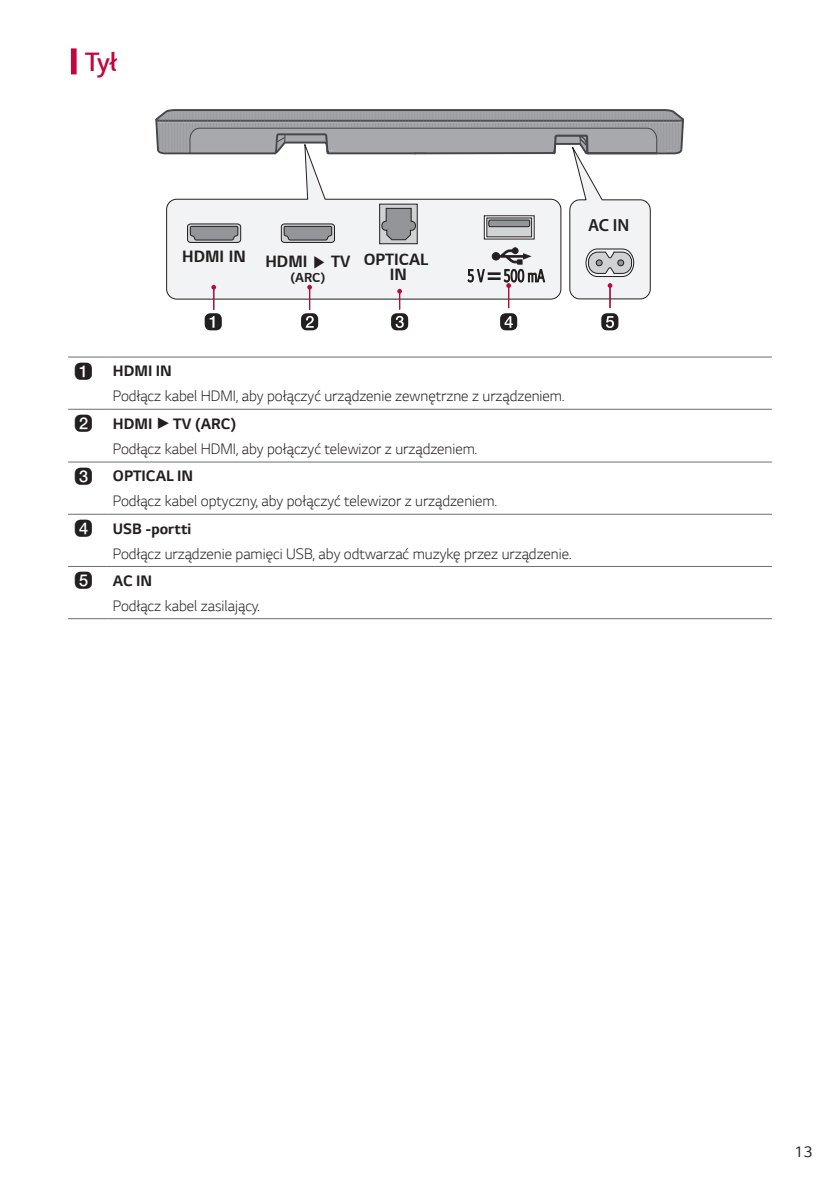
<style>
.page{position:relative;width:840px;height:1191px;background:#fff}
.page>*{position:absolute;margin:0;border:0;box-sizing:border-box;transform-origin:0 0}
.t1{font:300 28px "LG Smart";color:#c0073e}
.t2{font:600 17.6px "Myriad Pro";color:#231f20}
.t3{font:300 16px/24.8px "LG Smart";color:#231f20}
.t4{font:16px "LG Smart";color:#231f20}
.t5{font:15.4px/14.8px "LG Sm Ha TB";color:#231f20;text-align:center}
.t6{font:12.4px "LG Sm Ha TB";color:#231f20}
.s1{font-family:"UPSYS Rounded Box Number";font-weight:400}
.s2{font-weight:700}
.s3{font-family:"UPSYS Common";font-weight:400}
</style>
<div class="page">
<div style="left:71px;top:48px;width:6px;height:26px;background:#c0073e"></div>
<svg style="left:155px;top:109px;width:529px;height:221px"></svg>
<hr style="left:68px;top:409px;width:39px;height:1px;background:#6c6d70">
<hr style="left:68px;top:462px;width:39px;height:1px;background:#6c6d70">
<hr style="left:68px;top:514px;width:39px;height:1px;background:#6c6d70">
<hr style="left:68px;top:566px;width:39px;height:1px;background:#6c6d70">
<hr style="left:68px;top:618px;width:39px;height:1px;background:#6c6d70">
<hr style="left:107px;top:357px;width:664px;height:1px;background:#6c6d70">
<hr style="left:107px;top:409px;width:664px;height:1px;background:#6c6d70">
<hr style="left:107px;top:462px;width:664px;height:1px;background:#6c6d70">
<hr style="left:107px;top:514px;width:664px;height:1px;background:#6c6d70">
<hr style="left:107px;top:566px;width:664px;height:1px;background:#6c6d70">
<hr style="left:107px;top:618px;width:664px;height:1px;background:#6c6d70">
<hr style="left:68px;top:357px;width:39px;height:1px;background:#6c6d70">
<h1 class="t1" style="left:85px;top:46px;width:33px">Tył</h1>
<p class="t5" style="left:182px;top:249px;width:65px">HDMI IN</p>
<p class="t5" style="left:265px;top:255px;width:86px">HDMI ▶ TV</p>
<p class="t6" style="left:290px;top:271px;width:37px">(ARC)</p>
<p class="t5" style="left:363px;top:253px;width:66px">OPTICAL<br>IN</p>
<p class="t2" style="left:587px;top:214px;width:43px">AC IN</p>
<p class="t3" style="left:113px;top:359px;width:452px;text-indent:-39px"><span class="s1">A</span> <span class="s2">HDMI IN<br></span>Podłącz kabel HDMI, aby połączyć urządzenie zewnętrzne z urządzeniem.</p>
<p class="t3" style="left:113px;top:411px;width:365px;text-indent:-39px"><span class="s1">B</span> <span class="s2">HDMI</span> <span class="s3">d</span> <span class="s2">TV (ARC)<br></span>Podłącz kabel HDMI, aby połączyć telewizor z urządzeniem.</p>
<p class="t3" style="left:113px;top:464px;width:385px;text-indent:-39px"><span class="s1">C</span> <span class="s2">OPTICAL IN<br></span>Podłącz kabel optyczny, aby połączyć telewizor z urządzeniem.</p>
<p class="t3" style="left:113px;top:516px;width:459px;text-indent:-39px"><span class="s1">D</span> <span class="s2">USB -portti<br></span>Podłącz urządzenie pamięci USB, aby odtwarzać muzykę przez urządzenie.</p>
<p class="t3" style="left:113px;top:568px;width:148px;text-indent:-39px"><span class="s1">E</span> <span class="s2">AC IN<br></span>Podłącz kabel zasilający.</p>
<p class="t4" style="left:794px;top:1142px;width:20px">13</p>
</div>
